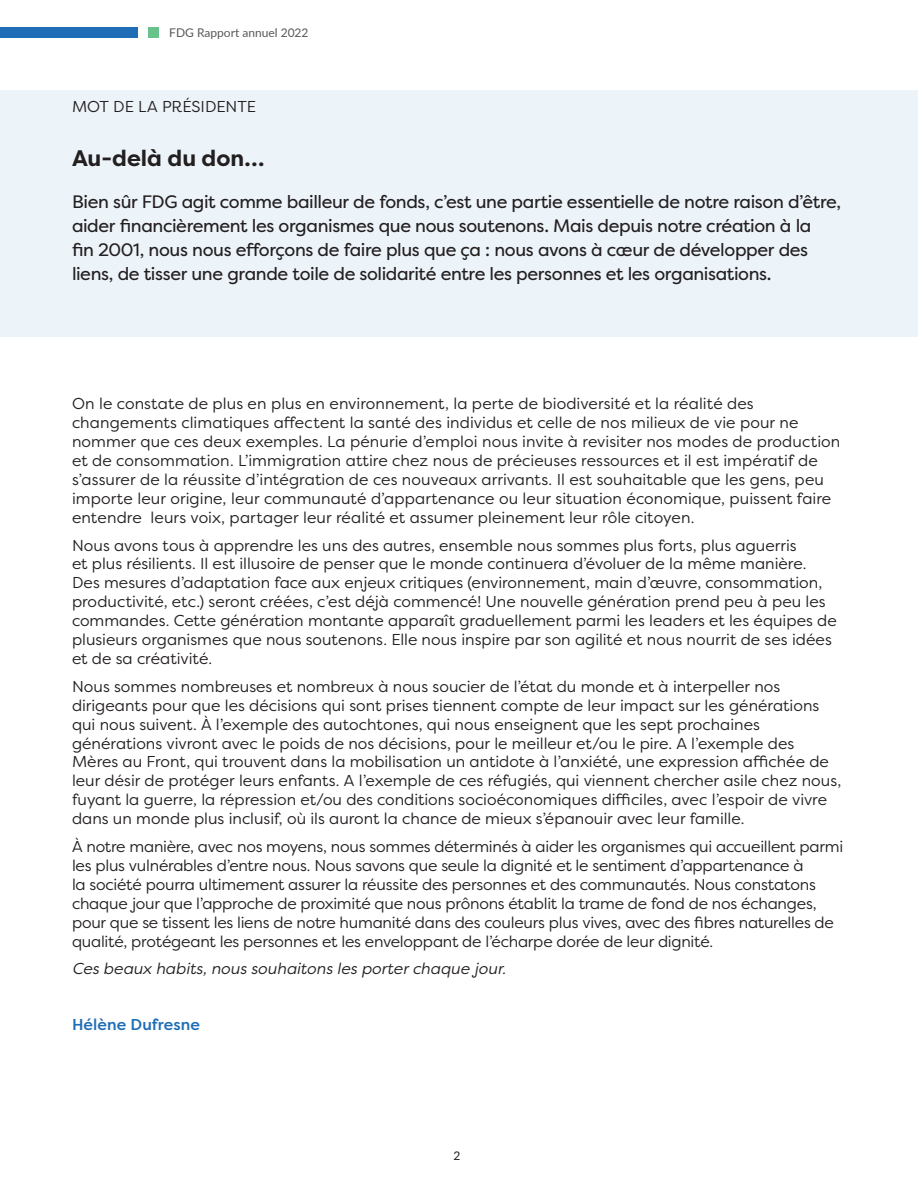
<style>
.page{position:relative;width:918px;height:1188px;background:#fff}
.page>*{position:absolute;margin:0;border:0;box-sizing:border-box;transform-origin:0 0}
.Titre{font:700 22.5px "Filson Pro";color:#231f20}
.t1{font:18px/24px "Filson Pro";letter-spacing:-.02em;color:#231f20}
.t2{font:15.75px/18.9px "Filson Pro";color:#231f20}
.t3{font:italic 15.75px "Filson Pro";letter-spacing:.005em;color:#231f20}
.t4{font:500 15.75px "Filson Pro";letter-spacing:.005em;color:#1e6db6}
.t5{font:12px "Lato";color:#57585a}
.t6{font:12px "Lato";color:#231f20}
</style>
<div class="page">
<div style="left:0;top:27px;width:138px;height:10px;background:#1e6db6"></div>
<div style="left:148px;top:27px;width:11px;height:10px;background:#69c18c"></div>
<div style="left:0;top:90px;width:918px;height:247px;background:#ecf3f9"></div>
<p class="t5" style="left:169px;top:24px;width:141px">FDG Rapport annuel 2022</p>
<p class="t2" style="left:72px;top:97px;width:186px">MOT DE LA PRÉSIDENTE</p>
<p class="Titre" style="left:72px;top:144px;width:194px">Au-delà du don…</p>
<p class="t1" style="left:72px;top:190px;width:771px">Bien sûr FDG agit comme bailleur de fonds, c’est une partie essentielle de notre raison d’être, aider financièrement les organismes que nous soutenons. Mais depuis notre création à la<br>fin 2001, nous nous efforçons de faire plus que ça : nous avons à cœur de développer des liens, de tisser une grande toile de solidarité entre les personnes et les organisations.</p>
<p class="t2" style="left:72px;top:394px;width:770px">On le constate de plus en plus en environnement, la perte de biodiversité et la réalité des changements climatiques affectent la santé des individus et celle de nos milieux de vie pour ne nommer que ces deux exemples. La pénurie d’emploi nous invite à revisiter nos modes de production et de consommation. L’immigration attire chez nous de précieuses ressources et il est impératif de s’assurer de la réussite d’intégration de ces nouveaux arrivants. Il est souhaitable que les gens, peu importe leur origine, leur communauté d’appartenance ou leur situation économique, puissent faire entendre leurs voix, partager leur réalité et assumer pleinement leur rôle citoyen.</p>
<p class="t2" style="left:72px;top:535px;width:766px">Nous avons tous à apprendre les uns des autres, ensemble nous sommes plus forts, plus aguerris<br>et plus résilients. Il est illusoire de penser que le monde continuera d’évoluer de la même manière.<br>Des mesures d’adaptation face aux enjeux critiques (environnement, main d’œuvre, consommation, productivité, etc.) seront créées, c’est déjà commencé ! Une nouvelle génération prend peu à peu les commandes. Cette génération montante apparaît graduellement parmi les leaders et les équipes de plusieurs organismes que nous soutenons. Elle nous inspire par son agilité et nous nourrit de ses idées et de sa créativité.</p>
<p class="t2" style="left:72px;top:676px;width:771px">Nous sommes nombreuses et nombreux à nous soucier de l’état du monde et à interpeller nos dirigeants pour que les décisions qui sont prises tiennent compte de leur impact sur les générations qui nous suivent. À l’exemple des autochtones, qui nous enseignent que les sept prochaines générations vivront avec le poids de nos décisions, pour le meilleur et/ou le pire. A l’exemple des Mères au Front, qui trouvent dans la mobilisation un antidote à l’anxiété, une expression affichée de leur désir de protéger leurs enfants. A l’exemple de ces réfugiés, qui viennent chercher asile chez nous, fuyant la guerre, la répression et/ou des conditions socioéconomiques difficiles, avec l’espoir de vivre dans un monde plus inclusif, où ils auront la chance de mieux s’épanouir avec leur famille.</p>
<p class="t2" style="left:72px;top:837px;width:773px">À notre manière, avec nos moyens, nous sommes déterminés à aider les organismes qui accueillent parmi les plus vulnérables d’entre nous. Nous savons que seule la dignité et le sentiment d’appartenance à<br>la société pourra ultimement assurer la réussite des personnes et des communautés. Nous constatons chaque jour que l’approche de proximité que nous prônons établit la trame de fond de nos échanges, pour que se tissent les liens de notre humanité dans des couleurs plus vives, avec des fibres naturelles de qualité, protégeant les personnes et les enveloppant de l’écharpe dorée de leur dignité.</p>
<p class="t3" style="left:72px;top:959px;width:435px">Ces beaux habits, nous souhaitons les porter chaque jour.</p>
<p class="t4" style="left:72px;top:1014px;width:130px">Hélène Dufresne</p>
<p class="t6" style="left:454px;top:1147px;width:8px">2</p>
</div>
